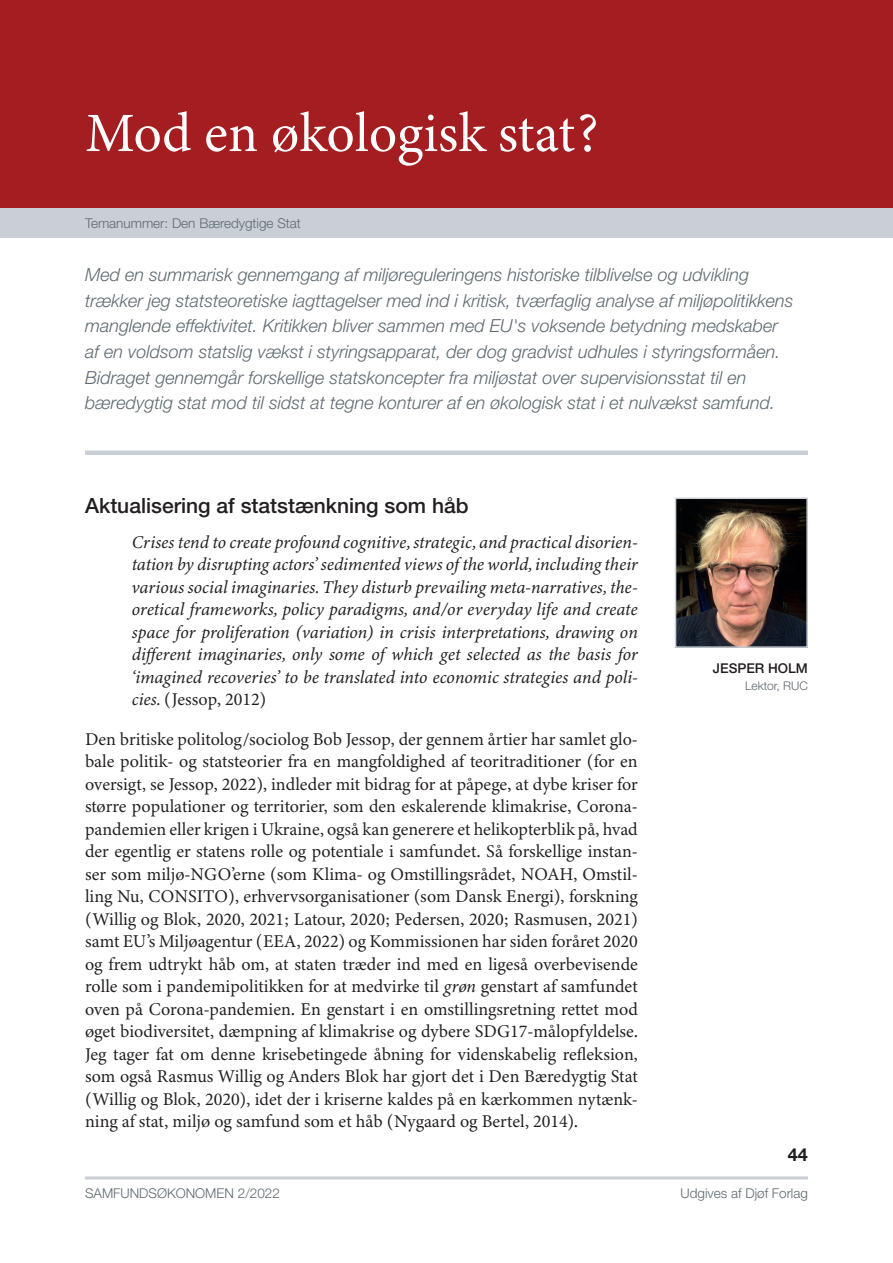
<style>
.page{position:relative;width:893px;height:1263px;background:#fff}
.page>*{position:absolute;margin:0;border:0;box-sizing:border-box;transform-origin:0 0}
.t1{font:55.5px "Minion 3";color:#fff}
.t2{font:500 21px "Helvetica Neue LT Std";color:#231f20}
.t3{font:18px/22.5px "Minion 3";color:#231f20;text-align:justify}
.t4{font:italic 300 18px/25.5px "Helvetica Neue LT Std";color:#5e696f}
.t5{font:italic 18px/22.5px "Minion 3";color:#231f20;text-align:justify}
.t6{font:700 18px "Helvetica Neue LT Std";color:#231f20}
.t7{font:300 13.5px "Helvetica Neue LT Std";color:#5e696f}
.t8{font:500 13.5px "Helvetica Neue LT Std";color:#231f20}
.t9{font:300 12px "Helvetica Neue LT Std";color:#5e696f}
.s1{font-style:normal}
.s2{font-style:italic}
</style>
<div class="page">
<div style="left:0;top:0;width:893px;height:213px;background:#a41d20"></div>
<div style="left:0;top:208px;width:893px;height:30px;background:#c9cfd4"></div>
<hr style="left:85px;top:1176px;width:723px;height:3px;background:#c9cfd4">
<img style="left:678px;top:500px;width:127px;height:145px">
<div style="left:675px;top:497px;width:133px;height:151px;border:2px solid #c9cfd4"></div>
<div style="left:85px;top:450px;width:723px;height:5px;background:#c9cfd4"></div>
<h1 class="t1" style="left:85px;top:95px;width:515px">Mod en økologisk stat?</h1>
<p class="t7" style="left:85px;top:215px;width:217px">Temanummer: Den Bæredygtige Stat</p>
<p class="t4" style="left:85px;top:262px;width:710px">Med en summarisk gennemgang af miljøreguleringens historiske tilblivelse og udvikling trækker jeg statsteoretiske iagttagelser med ind i kritisk, tværfaglig analyse af miljøpolitikkens manglende effektivitet. Kritikken bliver sammen med EU's voksende betydning medskaber af en voldsom statslig vækst i styringsapparat, der dog gradvist udhules i styringsformåen.<br>Bidraget gennemgår forskellige statskoncepter fra miljøstat over supervisionsstat til en bæredygtig stat mod til sidst at tegne konturer af en økologisk stat i et nulvækst samfund.</p>
<p class="t2" style="left:85px;top:492px;width:385px">Aktualisering af statstænkning som håb</p>
<p class="t5" style="left:132px;top:531px;width:508px">Crises tend to create profound cognitive, strategic, and practical disorien&shy;tation by disrupting actors’ sedimented views of the world, including their various social imaginaries. They disturb prevailing meta-narratives, the&shy;oretical frameworks, policy paradigms, and/or everyday life and create space for proliferation (variation) in crisis interpretations, drawing on different imaginaries, only some of which get selected as the basis for ‘imagined recoveries’ to be translated into economic strategies and poli&shy;cies. <span class="s1">(Jessop, 2012)</span></p>
<p class="t3" style="left:85px;top:728px;width:554px">Den britiske politolog/sociolog Bob Jessop, der gennem årtier har samlet glo&shy;bale politik- og statsteorier fra en mangfoldighed af teoritraditioner (for en oversigt, se Jessop, 2022), indleder mit bidrag for at påpege, at dybe kriser for større populationer og territorier, som den eskalerende klimakrise, Corona&shy;pandemien eller krigen i Ukraine, også kan generere et helikopterblik på, hvad der egentlig er statens rolle og potentiale i samfundet. Så forskellige instan&shy;ser som miljø-NGO’erne (som Klima- og Omstillingsrådet, NOAH, Omstil&shy;ling Nu, CONSITO), erhvervsorganisationer (som Dansk Energi), forskning (Willig og Blok, 2020, 2021; Latour, 2020; Pedersen, 2020; Rasmusen, 2021) samt EU’s Miljøagentur (EEA, 2022) og Kommissionen har siden foråret 2020 og frem udtrykt håb om, at staten træder ind med en ligeså overbevisende rolle som i pandemipolitikken for at medvirke til <span class="s2">grøn</span> genstart af samfundet oven på Corona-pandemien. En genstart i en omstillingsretning rettet mod øget biodiversitet, dæmpning af klimakrise og dybere SDG17-målopfyldelse.<br>Jeg tager fat om denne krisebetingede åbning for videnskabelig refleksion, som også Rasmus Willig og Anders Blok har gjort det i Den Bæredygtig Stat (Willig og Blok, 2020), idet der i kriserne kaldes på en kærkommen nytænk&shy;ning af stat, miljø og samfund som et håb (Nygaard og Bertel, 2014).</p>
<p class="t8" style="left:713px;top:660px;width:97px">JESPER HOLM</p>
<p class="t9" style="left:745px;top:678px;width:64px">Lektor, RUC</p>
<p class="t6" style="left:788px;top:1143px;width:22px">44</p>
<p class="t7" style="left:85px;top:1185px;width:196px">SAMFUNDSØKONOMEN 2/2022</p>
<p class="t7" style="left:681px;top:1185px;width:129px">Udgives af Djøf Forlag</p>
</div>
